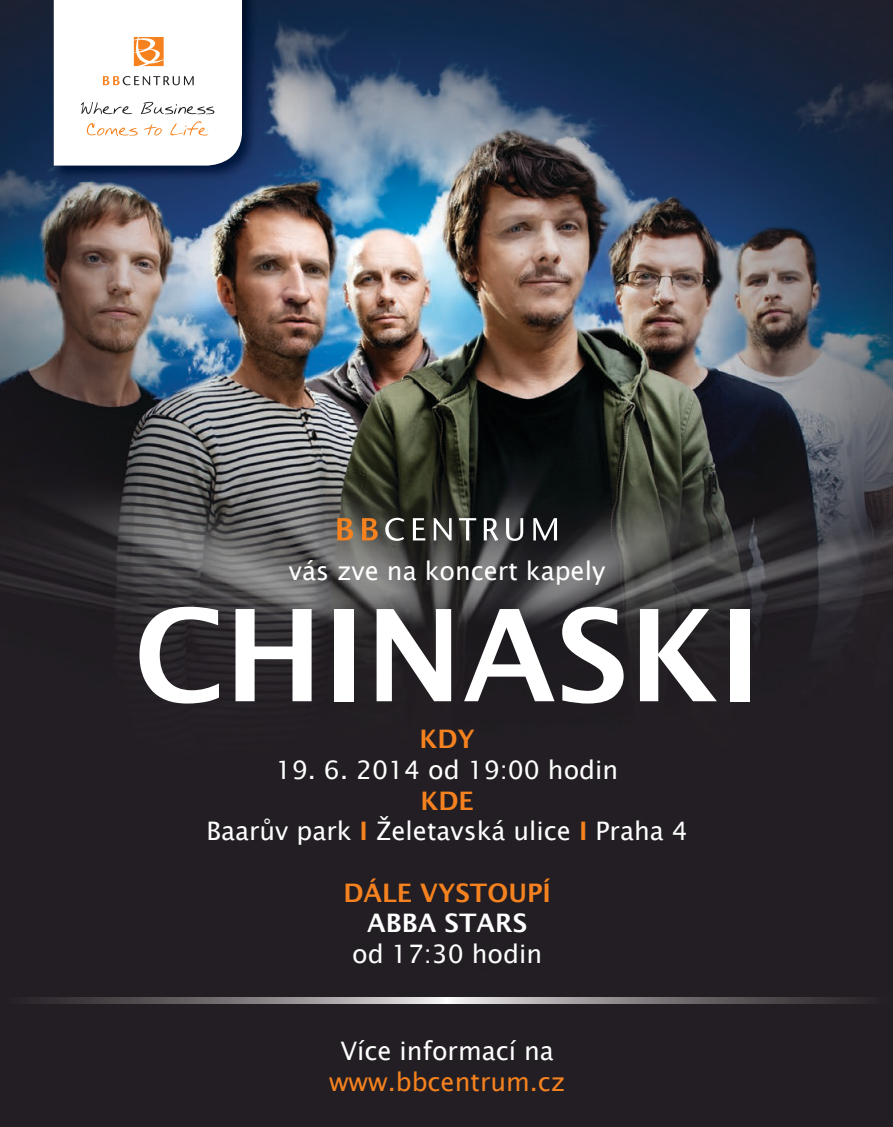
<style>
.page{position:relative;width:893px;height:1127px;background:#fff}
.page>*{position:absolute;margin:0;border:0;box-sizing:border-box;transform-origin:0 0}
.t1{font:600 127.65px "Lucida Sans";color:#fff}
.t2{font:25.5px/30.6px "Lucida Sans Unicode";color:#fff;text-align:center}
.t3{font:600 25.5px/30.6px "Lucida Sans";color:#f5821f;text-align:center}
.t4{font:25.5px/30.6px "Lucida Sans Unicode";color:#f5821f;text-align:center}
.s1{font-family:"Lucida Sans";font-weight:600;color:#f5821f}
.s2{color:#fff}
.s3{font-family:"Lucida Sans Unicode";font-weight:400;color:#fff}
</style>
<div class="page">
<img style="left:0;top:0;width:893px;height:1127px">
<img style="left:51px;top:0;width:207px;height:182px">
<svg style="left:54px;top:0;width:188px;height:166px"></svg>
<img style="left:3px;top:997px;width:888px;height:6px">
<svg style="left:337px;top:518px;width:16px;height:22px"></svg>
<svg style="left:362px;top:518px;width:16px;height:22px"></svg>
<svg style="left:385px;top:518px;width:19px;height:23px"></svg>
<svg style="left:413px;top:518px;width:12px;height:22px"></svg>
<svg style="left:434px;top:518px;width:18px;height:22px"></svg>
<svg style="left:459px;top:518px;width:17px;height:22px"></svg>
<svg style="left:484px;top:518px;width:14px;height:23px"></svg>
<svg style="left:506px;top:518px;width:17px;height:23px"></svg>
<svg style="left:533px;top:518px;width:24px;height:22px"></svg>
<p class="t2" style="left:289px;top:556px;width:318px">vás zve na koncert kapely</p>
<p class="t1" style="left:134px;top:583px;width:628px">CHINASKI</p>
<p class="t3" style="left:419px;top:724px;width:57px">KDY</p>
<p class="t2" style="left:207px;top:755px;width:483px">19. 6. 2014 od 19:00 hodin<br><span class="s1">KDE<br></span>Baarův park <span class="s1">I</span> Želetavská ulice <span class="s1">I</span> Praha 4</p>
<p class="t3" style="left:343px;top:877px;width:209px">DÁLE VYSTOUPÍ<br><span class="s2">ABBA STARS<br></span><span class="s3">od 17:30 hodin</span></p>
<p class="t4" style="left:329px;top:1035px;width:238px"><span class="s2">Více informací na </span>www.bbcentrum.cz</p>
</div>
